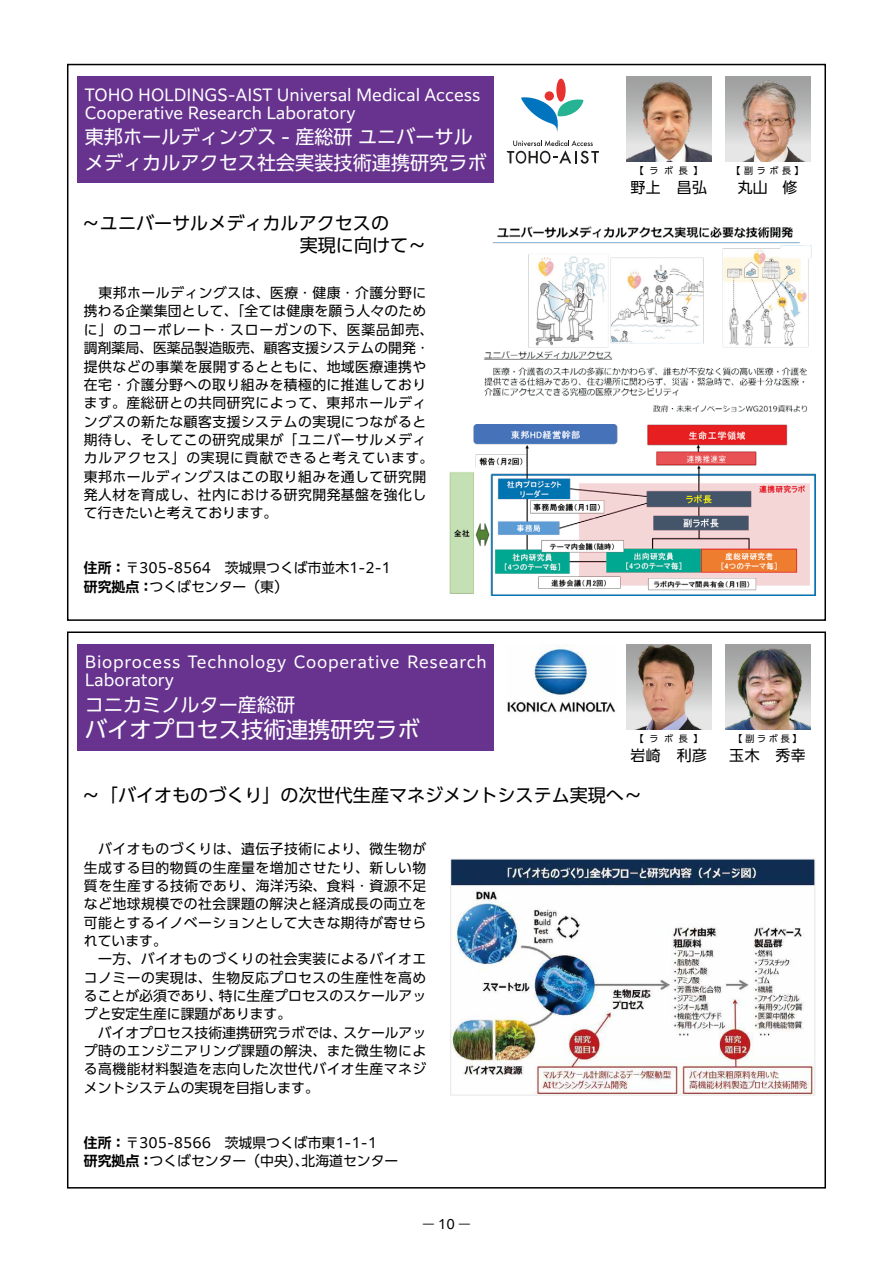
<style>
.page{position:relative;width:893px;height:1263px;background:#fff}
.page>*{position:absolute;margin:0;border:0;box-sizing:border-box;transform-origin:0 0}
.t1{font:22.35px "PUD Shin Go Pr 6 N";color:#fff}
.t2{font:19.2px/25.5px "PUD Shin Go Pr 6 N";color:#fff}
.t3{font:18px/22.4px "PUD Shin Go Pr 6 N";color:#000}
.t4{font:15.9px/18px "PUD Shin Go Pr 6 N";color:#fff}
.t5{font:15.9px/18px "PUD Shin Go Pr 6 N";letter-spacing:.045em;color:#fff}
.t6{font:14.85px "PUD Shin Go Pr 6 N";letter-spacing:.035em;color:#000}
.t7{font:13.8px/18.3px "PUD Shin Go Pr 6 N";letter-spacing:.035em;color:#000}
.t8{font:13.8px/18.3px "PUD Shin Go Pr 6 N";color:#000}
.t9{font:300 12.75px "PUD Shin Go Pr 6 N";color:#000}
.t10{font:9px "PUD Shin Go Pr 6 N";letter-spacing:.4em;color:#000}
.s1{font-family:"PUD Shin Go Pr 6 N De";font-weight:700}
.s2{font-weight:400}
</style>
<div class="page">
<div style="left:77px;top:77px;width:417px;height:106px;background:#67338f"></div>
<div style="left:77px;top:644px;width:417px;height:106px;background:#67338f"></div>
<img style="left:626px;top:77px;width:85px;height:85px">
<img style="left:626px;top:644px;width:85px;height:85px">
<div style="left:725px;top:77px;width:85px;height:85px;background:linear-gradient(to bottom,#99999a,#f0f0f0)"></div>
<img style="left:729px;top:79px;width:77px;height:83px">
<img style="left:725px;top:644px;width:85px;height:85px">
<div style="left:545px;top:91px;width:9px;height:10px;background:#e83230;border-radius:50%"></div>
<div style="left:556px;top:79px;width:10px;height:23px;background:#e83230;border-radius:50%"></div>
<svg style="left:521px;top:97px;width:62px;height:35px"></svg>
<svg style="left:507px;top:140px;width:92px;height:24px"></svg>
<img style="left:507px;top:644px;width:109px;height:70px">
<img style="left:484px;top:226px;width:328px;height:187px">
<img style="left:450px;top:424px;width:365px;height:171px">
<img style="left:452px;top:861px;width:361px;height:232px">
<div style="left:450px;top:859px;width:365px;height:236px;border:1px solid #e6e6e7"></div>
<p class="t4" style="left:85px;top:87px;width:397px">TOHO HOLDINGS-AIST Universal Medical Access<br>Cooperative Research Laboratory</p>
<h2 class="t2" style="left:85px;top:125px;width:403px">東邦ホールディングス - 産総研 ユニバーサルメディカルアクセス社会実装技術連携研究ラボ</h2>
<h3 class="t3" style="left:300px;top:212px;width:128px;text-indent:-218px">～ユニバーサルメディカルアクセスの<br>実現に向けて～</h3>
<p class="t7" style="left:84px;top:284px;width:351px">　東邦ホールディングスは、医療・健康・介護分野に携わる企業集団として、「全ては健康を願う人々のために」のコーポレート・スローガンの下、医薬品卸売、調剤薬局、医薬品製造販売、顧客支援システムの開発・提供などの事業を展開するとともに、地域医療連携や在宅・介護分野への取り組みを積極的に推進しております。産総研との共同研究によって、東邦ホールディングスの新たな顧客支援システムの実現につながると期待し、そしてこの研究成果が「ユニバーサルメディカルアクセス」の実現に貢献できると考えています。東邦ホールディングスはこの取り組みを通して研究開発人材を育成し、社内における研究開発基盤を強化して行きたいと考えております。</p>
<p class="t8" style="left:84px;top:559px;width:308px"><span class="s1">住所：</span>〒305-8564　茨城県つくば市並木1-2-1<span class="s1">研究拠点：</span>つくばセンター（東）</p>
<p class="t10" style="left:635px;top:166px;width:70px">【ラボ長】</p>
<p class="t6" style="left:630px;top:179px;width:78px">野上　昌弘</p>
<p class="t10" style="left:731px;top:166px;width:74px">【副ラボ長】</p>
<p class="t6" style="left:738px;top:179px;width:61px">丸山　修</p>
<p class="t5" style="left:85px;top:654px;width:403px">Bioprocess Technology Cooperative Research<br>Laboratory</p>
<h2 class="t2" style="left:85px;top:692px;width:212px">コニカミノルター産総研</h2>
<h1 class="t1" style="left:85px;top:717px;width:336px">バイオプロセス技術連携研究ラボ</h1>
<p class="t10" style="left:635px;top:733px;width:70px">【ラボ長】</p>
<p class="t6" style="left:630px;top:747px;width:78px">岩崎　利彦</p>
<h3 class="t3" style="left:82px;top:785px;width:562px">～「バイオものづくり」の次世代生産マネジメントシステム実現へ～</h3>
<p class="t7" style="left:84px;top:840px;width:344px">　バイオものづくりは、遺伝子技術により、微生物が生成する目的物質の生産量を増加させたり、新しい物質を生産する技術であり、海洋汚染、食料・資源不足など地球規模での社会課題の解決と経済成長の両立を可能とするイノベーションとして大きな期待が寄せられています。<br>　一方、バイオものづくりの社会実装によるバイオエコノミーの実現は、生物反応プロセスの生産性を高めることが必須であり、特に生産プロセスのスケールアップと安定生産に課題があります。<br>　バイオプロセス技術連携研究ラボでは、スケールアップ時のエンジニアリング課題の解決、また微生物による高機能材料製造を志向した次世代バイオ生産マネジメントシステムの実現を目指します。</p>
<p class="t8" style="left:84px;top:1134px;width:316px"><span class="s1">住所：</span>〒305-8566　茨城県つくば市東1-1-1<br><span class="s1">研究拠点：</span>つくばセンター（中央）、北海道センター</p>
<p class="t9" style="left:422px;top:1214px;width:50px">ー<span class="s2">10</span>ー</p>
<p class="t10" style="left:733px;top:733px;width:70px">【副ラボ長】</p>
<p class="t6" style="left:729px;top:747px;width:78px">玉木　秀幸</p>
</div>
